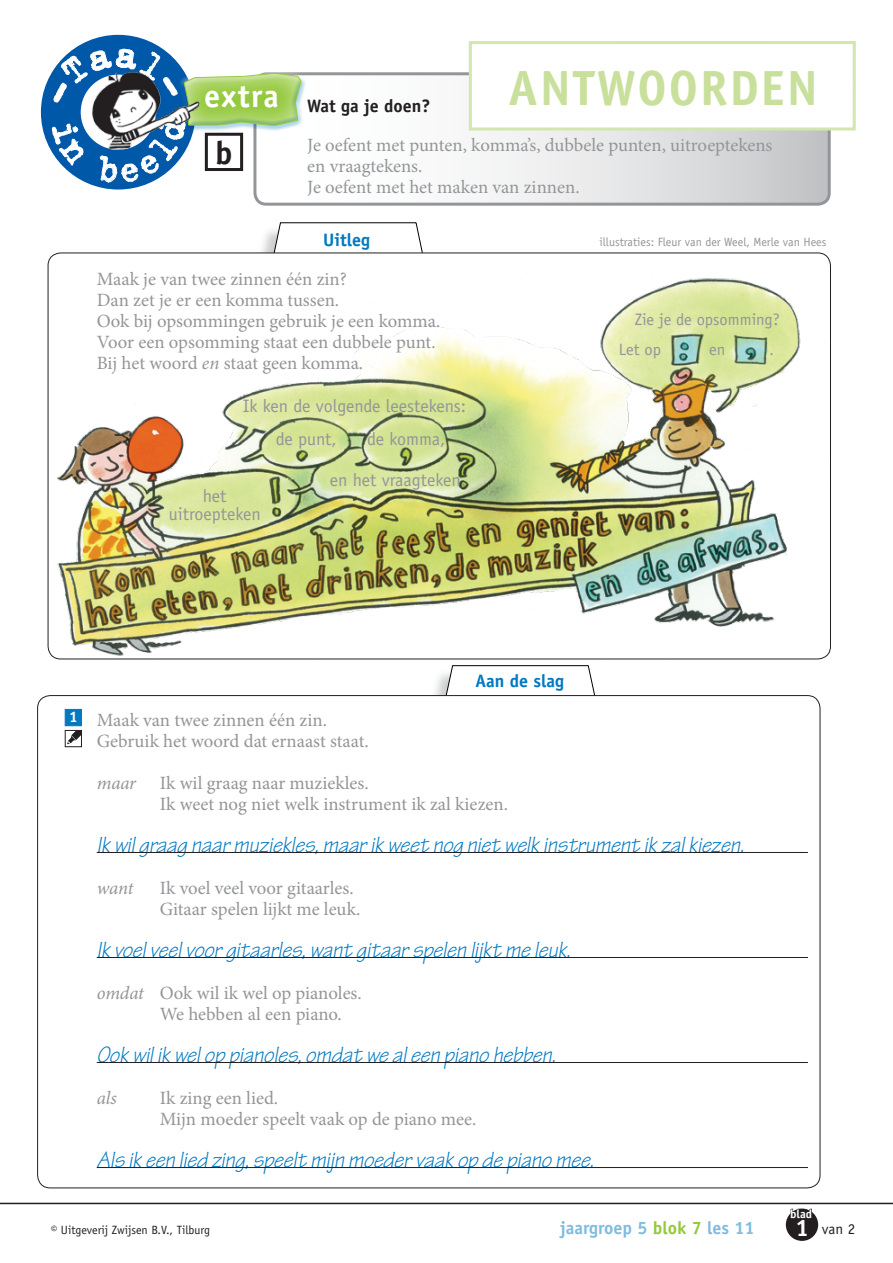
<style>
.page{position:relative;width:893px;height:1263px;background:#fff}
.page>*{position:absolute;margin:0;border:0;box-sizing:border-box;transform-origin:0 0}
.t1{font:700 49.5px "Officina Sans Std";letter-spacing:.04em;color:#c8e09b}
.t2{font:700 32.55px "Officina Sans Std";color:#231f20}
.t3{font:700 32.1px "Officina Sans Std";letter-spacing:.04em;color:#fff}
.t4{font:italic 23.25px "Tekton Pro";color:#0079c1}
.t5{font:18.75px/21px "Minion Pro";color:#939598}
.t6{font:italic 18.75px "Minion Pro";letter-spacing:-.01em;color:#939598}
.t7{font:18px/33px "Officina Sans Std";color:#939598}
.t8{font:700 18px "Officina Sans Std";color:#80bce0}
.t9{font:700 18px "Officina Sans Std";color:#0079c1}
.t10{font:700 18px "Officina Sans Std";color:#231f20}
.t11{font:16.5px/30px "Officina Sans Std";color:#939598}
.t12{font:700 15.3px "Officina Sans Std";color:#fff}
.t13{font:15px "Officina Sans Std";color:#231f20}
.t14{font:15px "Officina Sans Std";color:#939598}
.t15{font:12px "Officina Sans Std";color:#939598}
.t16{font:12px "Officina Sans Std";color:#231f20}
.t17{font:700 12px "Officina Sans Std";color:#fff}
.s1{font-style:italic}
.s2{color:#95c93d}
.s3{font-weight:700;font-size:24px;color:#fff}
</style>
<div class="page">
<svg style="left:278px;top:222px;width:140px;height:8px"></svg>
<div style="left:428px;top:668px;width:164px;height:48px;background:#bcbec0;opacity:.75"></div>
<svg style="left:445px;top:665px;width:150px;height:30px"></svg>
<div style="left:38px;top:695px;width:782px;height:493px;background:#fff;border-radius:13px"></div>
<svg style="left:257px;top:132px;width:570px;height:70px"></svg>
<div style="left:253px;top:72px;width:578px;height:134px;border:3px solid #939598;border-radius:11px"></div>
<hr style="left:0;top:1203px;width:893px;height:1px;background:#231f20">
<img style="left:47px;top:230px;width:782px;height:429px">
<div style="left:41px;top:35px;width:155px;height:155px;border:40px solid #0058a9;border-radius:50%"></div>
<div style="left:170px;top:61px;width:142px;height:78px;background:#fff"></div>
<div style="left:184px;top:77px;width:123px;height:54px;background:#0079c1;opacity:.3"></div>
<div style="left:786px;top:1208px;width:32px;height:33px;background:#231f20;border-radius:50%"></div>
<svg style="left:790px;top:1208px;width:23px;height:6px"></svg>
<svg style="left:64px;top:709px;width:18px;height:38px"></svg>
<hr style="left:97px;top:852px;width:711px;height:1px;background:#231f20">
<hr style="left:97px;top:957px;width:711px;height:1px;background:#231f20">
<hr style="left:97px;top:1062px;width:711px;height:1px;background:#231f20">
<hr style="left:97px;top:1167px;width:711px;height:1px;background:#231f20">
<svg style="left:467px;top:41px;width:389px;height:91px"></svg>
<svg style="left:51px;top:48px;width:250px;height:136px"></svg>
<h3 class="t3" style="left:204px;top:76px;width:76px">extra</h3>
<h2 class="t2" style="left:215px;top:132px;width:19px">b</h2>
<h1 class="t1" style="left:508px;top:57px;width:311px">ANTWOORDEN</h1>
<p class="t10" style="left:307px;top:94px;width:125px">Wat ga je doen?</p>
<p class="t5" style="left:307px;top:134px;width:467px">Je oefent met punten, komma’s, dubbele punten, uitroeptekens en vraagtekens.<br>Je oefent met het maken van zinnen.</p>
<p class="t9" style="left:323px;top:228px;width:48px">Uitleg</p>
<p class="t15" style="left:599px;top:235px;width:228px">illustraties: Fleur van der Weel, Merle van Hees</p>
<p class="t5" style="left:97px;top:269px;width:345px">Maak je van twee zinnen één zin?<br>Dan zet je er een komma tussen.<br>Ook bij opsommingen gebruik je een komma.<br>Voor een opsomming staat een dubbele punt.<br>Bij het woord <span class="s1">en</span> staat geen komma.</p>
<p class="t7" style="left:276px;top:390px;width:192px;text-indent:-33px">Ik ken de volgende leestekens: de punt,</p>
<p class="t7" style="left:367px;top:423px;width:80px">de komma,</p>
<p class="t7" style="left:330px;top:463px;width:138px">en het vraagteken.</p>
<p class="t7" style="left:169px;top:487px;width:94px;line-height:18px;text-align:center">het uitroepteken</p>
<p class="t11" style="left:619px;top:305px;width:163px;text-indent:16px">Zie je de opsomming?<br>Let op</p>
<p class="t11" style="left:709px;top:335px;width:18px">en</p>
<p class="t14" style="left:769px;top:342px;width:6px">.</p>
<p class="t12" style="left:69px;top:707px;width:10px">1</p>
<p class="t9" style="left:476px;top:669px;width:90px">Aan de slag</p>
<p class="t5" style="left:97px;top:710px;width:273px">Maak van twee zinnen één zin.<br>Gebruik het woord dat ernaast staat.</p>
<p class="t6" style="left:97px;top:770px;width:41px">maar</p>
<p class="t5" style="left:160px;top:773px;width:350px">Ik wil graag naar muziekles.<br>Ik weet nog niet welk instrument ik zal kiezen.</p>
<p class="t4" style="left:97px;top:831px;width:649px">Ik wil graag naar muziekles, maar ik weet nog niet welk instrument ik zal kiezen.</p>
<p class="t6" style="left:97px;top:875px;width:38px">want</p>
<p class="t5" style="left:160px;top:878px;width:202px">Ik voel veel voor gitaarles.<br>Gitaar spelen lijkt me leuk.</p>
<p class="t4" style="left:97px;top:936px;width:475px">Ik voel veel voor gitaarles, want gitaar spelen lijkt me leuk.</p>
<p class="t5" style="left:160px;top:983px;width:204px;text-indent:-63px"><span class="s1">omdat</span> Ook wil ik wel op pianoles.<br>We hebben al een piano.</p>
<p class="t4" style="left:97px;top:1041px;width:460px">Ook wil ik wel op pianoles, omdat we al een piano hebben.</p>
<p class="t6" style="left:97px;top:1085px;width:22px">als</p>
<p class="t5" style="left:160px;top:1088px;width:318px">Ik zing een lied.<br>Mijn moeder speelt vaak op de piano mee.</p>
<p class="t4" style="left:97px;top:1146px;width:499px">Als ik een lied zing, speelt mijn moeder vaak op de piano mee.</p>
<p class="t16" style="left:51px;top:1223px;width:161px">© Uitgeverij Zwijsen B.V., Tilburg</p>
<p class="t8" style="left:560px;top:1216px;width:196px">jaargroep 5 <span class="s2">blok 7</span> les 11</p>
<p class="t17" style="left:790px;top:1206px;width:23px">blad</p>
<p class="t13" style="left:795px;top:1220px;width:61px"><span class="s3">1</span> van 2</p>
</div>
